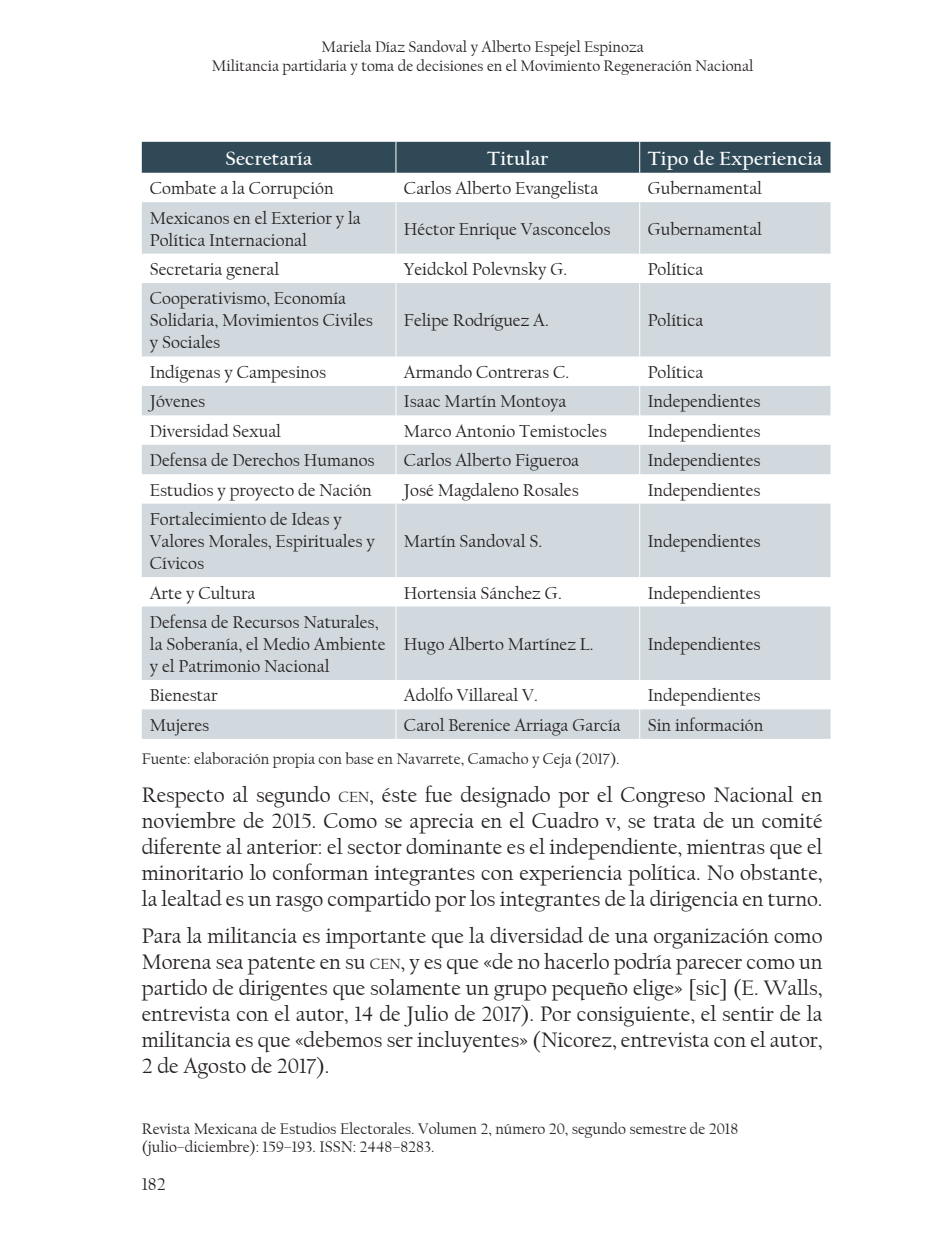
<style>
.page{position:relative;width:936px;height:1248px;background:#fff}
.page>*{position:absolute;margin:0;border:0;box-sizing:border-box;transform-origin:0 0}
.t1{font:22px/26px "Californian FB";color:#241f1f;text-align:justify}
.t2{font:700 20px "Californian FB";letter-spacing:.01em;color:#fff}
.t3{font:18px/22px "Californian FB";color:#241f1f}
.t4{font:16px/18px "Californian FB";color:#241f1f}
.s1{font-size:15.4px}
</style>
<div class="page">
<svg style="left:142px;top:202px;width:688px;height:536px;fill:#d1d9de"></svg>
<div style="left:142px;top:142px;width:688px;height:31px;background:#2f4957"></div>
<hr style="left:395px;top:202px;width:1px;height:51px;background:#fff">
<hr style="left:639px;top:202px;width:1px;height:51px;background:#fff">
<hr style="left:395px;top:253px;width:1px;height:30px;background:#fff">
<hr style="left:639px;top:253px;width:1px;height:30px;background:#fff">
<hr style="left:395px;top:283px;width:1px;height:73px;background:#fff">
<hr style="left:639px;top:283px;width:1px;height:73px;background:#fff">
<hr style="left:395px;top:356px;width:1px;height:30px;background:#fff">
<hr style="left:639px;top:356px;width:1px;height:30px;background:#fff">
<svg style="left:395px;top:386px;width:1px;height:29px"></svg>
<svg style="left:639px;top:386px;width:1px;height:29px"></svg>
<hr style="left:395px;top:415px;width:1px;height:30px;background:#fff">
<hr style="left:639px;top:415px;width:1px;height:30px;background:#fff">
<svg style="left:395px;top:445px;width:1px;height:58px"></svg>
<svg style="left:639px;top:445px;width:1px;height:58px"></svg>
<hr style="left:395px;top:503px;width:1px;height:74px;background:#fff">
<hr style="left:639px;top:503px;width:1px;height:74px;background:#fff">
<svg style="left:395px;top:577px;width:1px;height:29px"></svg>
<svg style="left:639px;top:577px;width:1px;height:29px"></svg>
<hr style="left:395px;top:606px;width:1px;height:74px;background:#fff">
<hr style="left:639px;top:606px;width:1px;height:74px;background:#fff">
<svg style="left:395px;top:680px;width:1px;height:58px"></svg>
<svg style="left:639px;top:680px;width:1px;height:58px"></svg>
<p class="t4" style="left:212px;top:37px;width:543px;line-height:19.2px;text-align:center">Mariela Díaz Sandoval y Alberto Espejel Espinoza<br>Militancia partidaria y toma de decisiones en el Movimiento Regeneración Nacional</p>
<p class="t2" style="left:225px;top:147px;width:88px">Secretaría</p>
<p class="t2" style="left:487px;top:147px;width:63px">Titular</p>
<p class="t2" style="left:647px;top:147px;width:176px">Tipo de Experiencia</p>
<p class="t3" style="left:150px;top:177px;width:185px">Combate a la Corrupción</p>
<p class="t3" style="left:404px;top:177px;width:196px">Carlos Alberto Evangelista</p>
<p class="t3" style="left:647px;top:177px;width:116px">Gubernamental</p>
<p class="t3" style="left:150px;top:207px;width:212px">Mexicanos en el Exterior y la<br>Política Internacional</p>
<p class="t3" style="left:404px;top:218px;width:208px">Héctor Enrique Vasconcelos</p>
<p class="t3" style="left:647px;top:218px;width:116px">Gubernamental</p>
<p class="t3" style="left:150px;top:258px;width:131px">Secretaria general</p>
<p class="t3" style="left:404px;top:258px;width:165px">Yeidckol Polevnsky G.</p>
<p class="t3" style="left:647px;top:258px;width:57px">Política</p>
<p class="t3" style="left:150px;top:288px;width:224px">Cooperativismo, Economía<br>Solidaria, Movimientos Civiles y Sociales</p>
<p class="t3" style="left:404px;top:310px;width:146px">Felipe Rodríguez A.</p>
<p class="t3" style="left:647px;top:310px;width:57px">Política</p>
<p class="t3" style="left:150px;top:361px;width:178px">Indígenas y Campesinos</p>
<p class="t3" style="left:404px;top:361px;width:167px">Armando Contreras C.</p>
<p class="t3" style="left:647px;top:361px;width:57px">Política</p>
<p class="t3" style="left:150px;top:390px;width:57px">Jóvenes</p>
<p class="t3" style="left:404px;top:390px;width:164px">Isaac Martín Montoya</p>
<p class="t3" style="left:647px;top:390px;width:114px">Independientes</p>
<p class="t3" style="left:150px;top:420px;width:133px">Diversidad Sexual</p>
<p class="t3" style="left:404px;top:420px;width:204px">Marco Antonio Temistocles</p>
<p class="t3" style="left:647px;top:420px;width:114px">Independientes</p>
<p class="t3" style="left:150px;top:449px;width:226px">Defensa de Derechos Humanos</p>
<p class="t3" style="left:404px;top:449px;width:177px">Carlos Alberto Figueroa</p>
<p class="t3" style="left:647px;top:449px;width:114px">Independientes</p>
<p class="t3" style="left:150px;top:479px;width:223px">Estudios y proyecto de Nación</p>
<p class="t3" style="left:404px;top:479px;width:176px">José Magdaleno Rosales</p>
<p class="t3" style="left:647px;top:479px;width:114px">Independientes</p>
<p class="t3" style="left:150px;top:508px;width:226px">Fortalecimiento de Ideas y<br>Valores Morales, Espirituales y<br>Cívicos</p>
<p class="t3" style="left:404px;top:530px;width:140px">Martín Sandoval S.</p>
<p class="t3" style="left:647px;top:530px;width:114px">Independientes</p>
<p class="t3" style="left:150px;top:582px;width:107px">Arte y Cultura</p>
<p class="t3" style="left:404px;top:582px;width:159px">Hortensia Sánchez G.</p>
<p class="t3" style="left:647px;top:582px;width:114px">Independientes</p>
<p class="t3" style="left:150px;top:611px;width:237px">Defensa de Recursos Naturales, la Soberanía, el Medio Ambiente y el Patrimonio Nacional</p>
<p class="t3" style="left:404px;top:633px;width:191px">Hugo Alberto Martínez L.</p>
<p class="t3" style="left:647px;top:633px;width:114px">Independientes</p>
<p class="t3" style="left:150px;top:684px;width:69px">Bienestar</p>
<p class="t3" style="left:404px;top:684px;width:135px">Adolfo Villareal V.</p>
<p class="t3" style="left:647px;top:684px;width:114px">Independientes</p>
<p class="t3" style="left:150px;top:714px;width:61px">Mujeres</p>
<p class="t3" style="left:404px;top:714px;width:218px">Carol Berenice Arriaga García</p>
<p class="t3" style="left:647px;top:714px;width:117px">Sin información</p>
<p class="t4" style="left:142px;top:750px;width:479px">Fuente: elaboración propia con base en Navarrete, Camacho y Ceja (2017).</p>
<p class="t1" style="left:142px;top:781px;width:682px">Respecto al segundo <span class="s1">CEN</span>, éste fue designado por el Congreso Nacional en noviembre de 2015. Como se aprecia en el Cuadro v, se trata de un comité diferente al anterior: el sector dominante es el independiente, mientras que el minoritario lo conforman integrantes con experiencia política. No obstante, la lealtad es un rasgo compartido por los integrantes de la dirigencia en turno.</p>
<p class="t1" style="left:142px;top:923px;width:682px">Para la militancia es importante que la diversidad de una organización como Morena sea patente en su <span class="s1">CEN</span>, y es que «de no hacerlo podría parecer como un partido de dirigentes que solamente un grupo pequeño elige» [sic] (E. Walls, entrevista con el autor, 14 de Julio de 2017). Por consiguiente, el sentir de la militancia es que «debemos ser incluyentes» (Nicorez, entrevista con el autor, 2 de Agosto de 2017).</p>
<p class="t4" style="left:142px;top:1119px;width:597px">Revista Mexicana de Estudios Electorales. Volumen 2, número 20, segundo semestre de 2018 (julio–diciembre): 159–193. ISSN: 2448–8283.</p>
<p class="t3" style="left:142px;top:1173px;width:25px">182</p>
</div>
